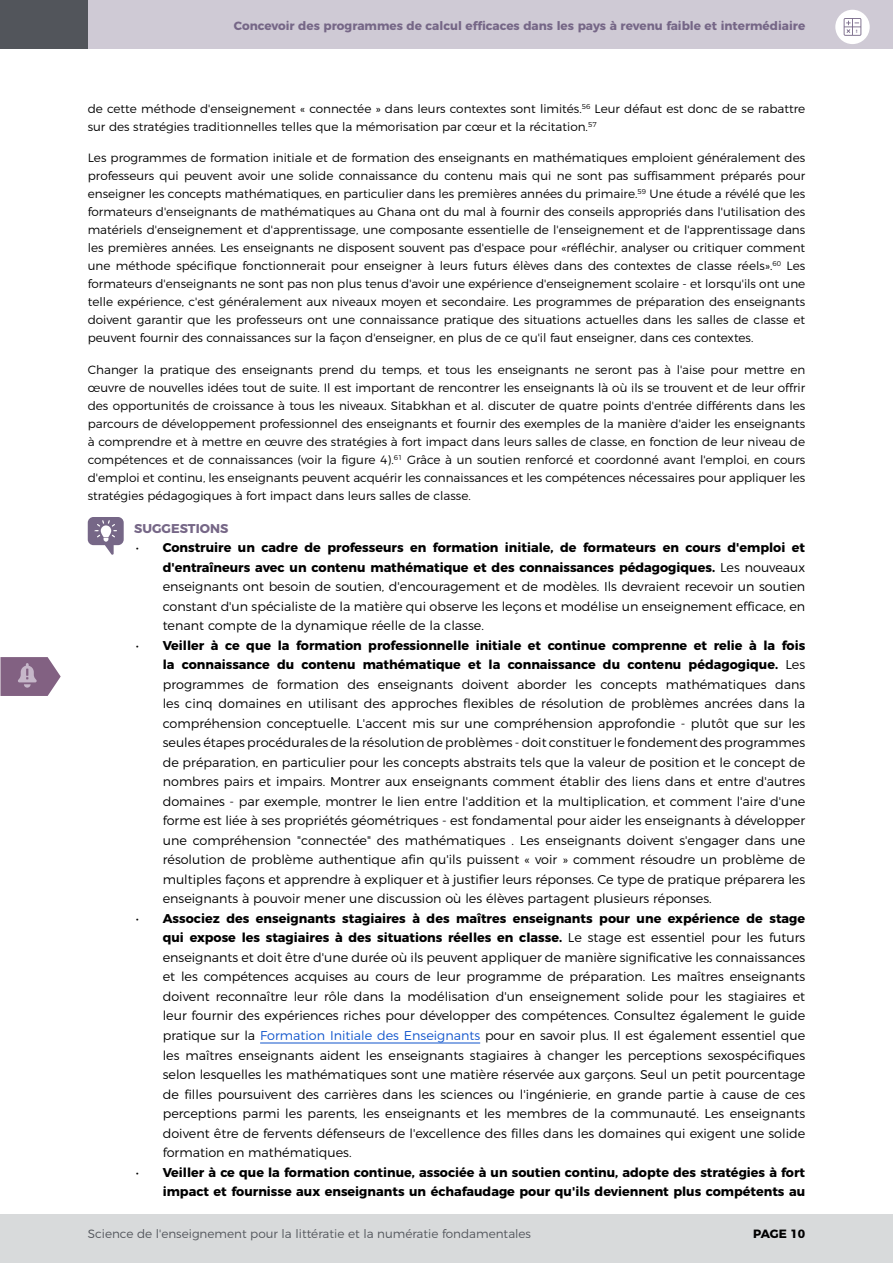
<style>
.page{position:relative;width:893px;height:1263px;background:#fff}
.page>*{position:absolute;margin:0;border:0;box-sizing:border-box;transform-origin:0 0}
.t1{font:300 12.75px/19.5px "Montserrat";color:#000;text-align:justify}
.t2{font:700 12.75px/19.5px "Montserrat";color:#000;text-align:right}
.SUGGESTIONS{font:700 12.75px "Montserrat";color:#766787}
.Body{font:300 12px/18px "Montserrat";color:#000;text-align:justify}
.t3{font:700 12px "Montserrat";color:#766787}
.t4{font:300 12px "Montserrat";color:#52555b}
.t5{font:700 12px "Montserrat";letter-spacing:-.01em;color:#000}
.s1{font-weight:700}
.s2{color:#15c}
.s3{font-weight:300}
</style>
<div class="page">
<div style="left:0;top:0;width:893px;height:49px;background:#cfcad5"></div>
<div style="left:0;top:0;width:88px;height:49px;background:#52555b"></div>
<div style="left:0;top:1214px;width:893px;height:49px;background:#d8dadb"></div>
<div style="left:835px;top:10px;width:35px;height:34px;background:#fff;border-radius:50%"></div>
<svg style="left:844px;top:18px;width:17px;height:18px"></svg>
<hr style="left:260px;top:1043px;width:220px;height:1px;background:#15c">
<svg style="left:88px;top:517px;width:36px;height:38px"></svg>
<svg style="left:0;top:657px;width:61px;height:39px;background:#977c97"></svg>
<p class="t3" style="left:234px;top:16px;width:573px">Concevoir des programmes de calcul efficaces dans les pays à revenu faible et intermédiaire</p>
<p class="Body" style="left:88px;top:99px;width:719px">de cette méthode d'enseignement « connectée » dans leurs contextes sont limités.<sup>56</sup> Leur défaut est donc de se rabattre sur des stratégies traditionnelles telles que la mémorisation par cœur et la récitation.<sup>57</sup></p>
<p class="Body" style="left:88px;top:148px;width:719px">Les programmes de formation initiale et de formation des enseignants en mathématiques emploient généralement des professeurs qui peuvent avoir une solide connaissance du contenu mais qui ne sont pas suffisamment préparés pour enseigner les concepts mathématiques, en particulier dans les premières années du primaire.<sup>59</sup> Une étude a révélé que les formateurs d'enseignants de mathématiques au Ghana ont du mal à fournir des conseils appropriés dans l'utilisation des matériels d'enseignement et d'apprentissage, une composante essentielle de l'enseignement et de l'apprentissage dans les premières années. Les enseignants ne disposent souvent pas d'espace pour «réfléchir, analyser ou critiquer comment une méthode spécifique fonctionnerait pour enseigner à leurs futurs élèves dans des contextes de classe réels».<sup>60</sup> Les formateurs d'enseignants ne sont pas non plus tenus d'avoir une expérience d'enseignement scolaire - et lorsqu'ils ont une telle expérience, c'est généralement aux niveaux moyen et secondaire. Les programmes de préparation des enseignants doivent garantir que les professeurs ont une connaissance pratique des situations actuelles dans les salles de classe et peuvent fournir des connaissances sur la façon d'enseigner, en plus de ce qu'il faut enseigner, dans ces contextes.</p>
<p class="Body" style="left:88px;top:360px;width:719px">Changer la pratique des enseignants prend du temps, et tous les enseignants ne seront pas à l'aise pour mettre en œuvre de nouvelles idées tout de suite. Il est important de rencontrer les enseignants là où ils se trouvent et de leur offrir des opportunités de croissance à tous les niveaux. Sitabkhan et al. discuter de quatre points d'entrée différents dans les parcours de développement professionnel des enseignants et fournir des exemples de la manière d'aider les enseignants à comprendre et à mettre en œuvre des stratégies à fort impact dans leurs salles de classe, en fonction de leur niveau de compétences et de connaissances (voir la figure 4).<sup>61</sup> Grâce à un soutien renforcé et coordonné avant l'emploi, en cours d'emploi et continu, les enseignants peuvent acquérir les connaissances et les compétences nécessaires pour appliquer les stratégies pédagogiques à fort impact dans leurs salles de classe.</p>
<p class="SUGGESTIONS" style="left:134px;top:518px;width:96px">SUGGESTIONS</p>
<p class="t1" style="left:163px;top:537px;width:644px;text-indent:-27px">• <span class="s1">Construire un cadre de professeurs en formation initiale, de formateurs en cours d'emploi et d'entraîneurs avec un contenu mathématique et des connaissances pédagogiques.</span> Les nouveaux enseignants ont besoin de soutien, d'encouragement et de modèles. Ils devraient recevoir un soutien constant d'un spécialiste de la matière qui observe les leçons et modélise un enseignement efficace, en tenant compte de la dynamique réelle de la classe.</p>
<p class="t1" style="left:163px;top:634px;width:644px;text-indent:-27px">• <span class="s1">Veiller à ce que la formation professionnelle initiale et continue comprenne et relie à la fois la connaissance du contenu mathématique et la connaissance du contenu pédagogique.</span> Les programmes de formation des enseignants doivent aborder les concepts mathématiques dans les cinq domaines en utilisant des approches flexibles de résolution de problèmes ancrées dans la compréhension conceptuelle. L'accent mis sur une compréhension approfondie - plutôt que sur les seules étapes procédurales de la résolution de problèmes - doit constituer le fondement des programmes de préparation, en particulier pour les concepts abstraits tels que la valeur de position et le concept de nombres pairs et impairs. Montrer aux enseignants comment établir des liens dans et entre d'autres domaines - par exemple, montrer le lien entre l'addition et la multiplication, et comment l'aire d'une forme est liée à ses propriétés géométriques - est fondamental pour aider les enseignants à développer une compréhension "connectée" des mathématiques . Les enseignants doivent s'engager dans une résolution de problème authentique afin qu'ils puissent « voir » comment résoudre un problème de multiples façons et apprendre à expliquer et à justifier leurs réponses. Ce type de pratique préparera les enseignants à pouvoir mener une discussion où les élèves partagent plusieurs réponses.</p>
<p class="t1" style="left:163px;top:907px;width:644px;text-indent:-27px">• <span class="s1">Associez des enseignants stagiaires à des maîtres enseignants pour une expérience de stage qui expose les stagiaires à des situations réelles en classe.</span> Le stage est essentiel pour les futurs enseignants et doit être d'une durée où ils peuvent appliquer de manière significative les connaissances et les compétences acquises au cours de leur programme de préparation. Les maîtres enseignants doivent reconnaître leur rôle dans la modélisation d'un enseignement solide pour les stagiaires et leur fournir des expériences riches pour développer des compétences. Consultez également le guide pratique sur la <span class="s2">Formation Initiale des Enseignants</span> pour en savoir plus. Il est également essentiel que les maîtres enseignants aident les enseignants stagiaires à changer les perceptions sexospécifiques selon lesquelles les mathématiques sont une matière réservée aux garçons. Seul un petit pourcentage de filles poursuivent des carrières dans les sciences ou l'ingénierie, en grande partie à cause de ces perceptions parmi les parents, les enseignants et les membres de la communauté. Les enseignants doivent être de fervents défenseurs de l'excellence des filles dans les domaines qui exigent une solide formation en mathématiques.</p>
<p class="t2" style="left:136px;top:1161px;width:671px"><span class="s3">•</span> Veiller à ce que la formation continue, associée à un soutien continu, adopte des stratégies à fort impact et fournisse aux enseignants un échafaudage pour qu'ils deviennent plus compétents au</p>
<p class="t4" style="left:88px;top:1224px;width:445px">Science de l'enseignement pour la littératie et la numératie fondamentales</p>
<p class="t5" style="left:753px;top:1223px;width:53px">PAGE 10</p>
</div>
